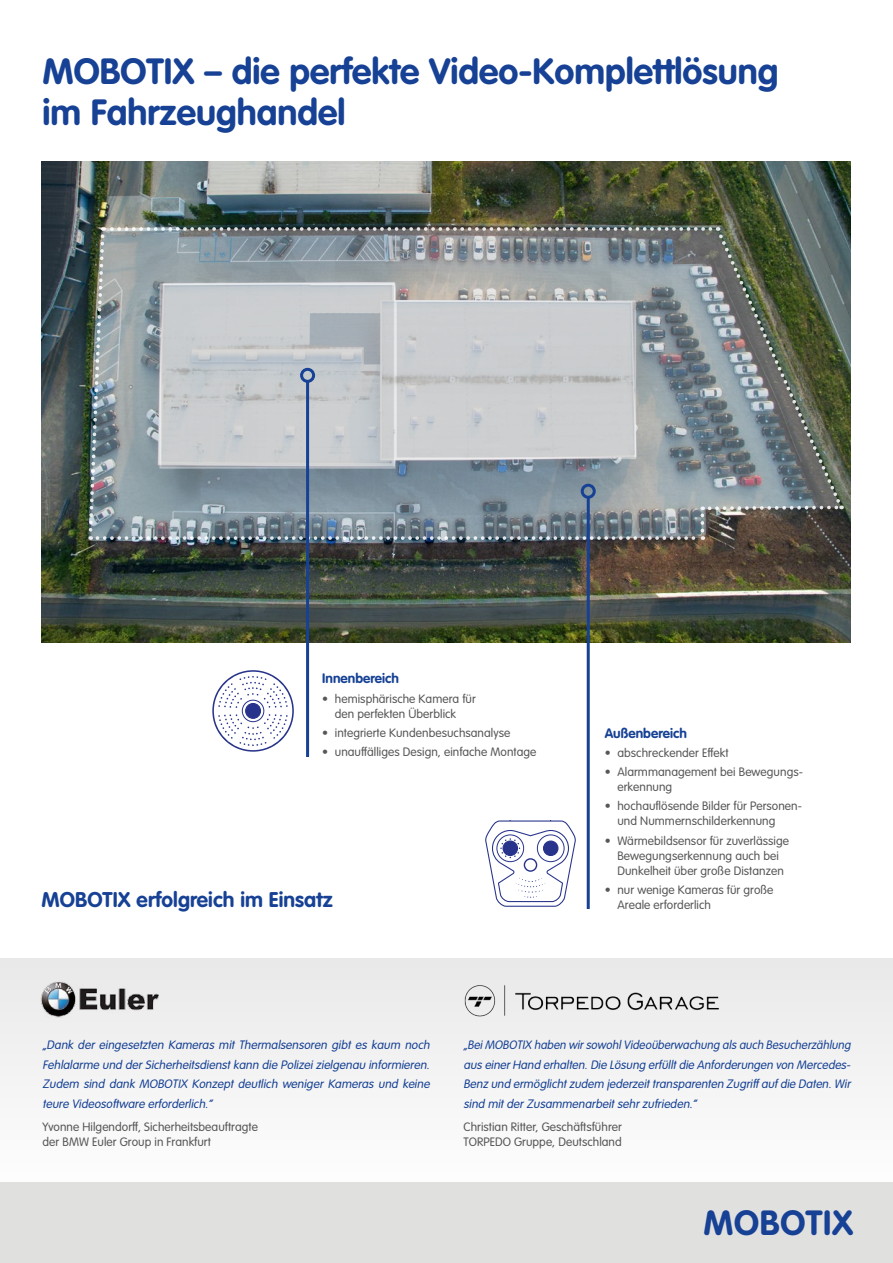
<style>
.page{position:relative;width:893px;height:1263px;background:#fff}
.page>*{position:absolute;margin:0;border:0;box-sizing:border-box;transform-origin:0 0}
.PageHead{font:700 36px/40.5px "VAG Rounded LT Pro";color:#164194}
.t1{font:700 34.5px "VAG Rounded LT Pro";letter-spacing:.02em;color:#164194}
.TextParagraphTitle{font:700 21px "VAG Rounded LT Pro";letter-spacing:.005em;color:#164194}
.TextPicNotesTitle{font:700 13.5px "VAG Rounded LT Pro";letter-spacing:.005em;color:#164194}
.TextPicNotes{font:300 12px/15px "VAG Rounded LT Pro";letter-spacing:.005em;color:#575756}
.TextTestimonal{font:italic 300 12px/19.5px "VAG Rounded LT Pro";letter-spacing:.005em;color:#164194;text-align:justify;scale:.96 1}
.TextTestimonal-2{font:italic 300 12px/19.5px "VAG Rounded LT Pro";letter-spacing:.005em;color:#164194;text-align:justify}
</style>
<div class="page">
<div style="left:0;top:959px;width:893px;height:249px;background:#f4f4f4"></div>
<img style="left:42px;top:162px;width:809px;height:481px">
<div style="left:0;top:1182px;width:893px;height:81px;background:#e0e0df"></div>
<img style="left:41px;top:980px;width:119px;height:38px">
<img style="left:464px;top:985px;width:256px;height:32px">
<img style="left:87px;top:227px;width:756px;height:313px">
<svg style="left:159px;top:283px;width:237px;height:186px;background:#c5c8cb"></svg>
<div style="left:395px;top:300px;width:241px;height:159px;background:#cccdcf;border:2px solid #fff"></div>
<svg style="left:212px;top:670px;width:82px;height:82px"></svg>
<svg style="left:485px;top:820px;width:91px;height:87px"></svg>
<hr style="left:587px;top:497px;width:3px;height:412px;background:#164194">
<div style="left:581px;top:484px;width:15px;height:15px;border:3px solid #164194;border-radius:50%"></div>
<hr style="left:306px;top:381px;width:3px;height:376px;background:#164194">
<div style="left:300px;top:368px;width:15px;height:15px;border:3px solid #164194;border-radius:50%"></div>
<p class="PageHead" style="left:43px;top:52px;width:737px">MOBOTIX – die perfekte Video-Komplettlösung im Fahrzeughandel</p>
<p class="TextPicNotesTitle" style="left:322px;top:670px;width:79px">Innenbereich</p>
<p class="TextPicNotes" style="left:322px;top:691px;width:155px;text-align:center">• hemisphärische Kamera für den perfekten Überblick</p>
<p class="TextPicNotes" style="left:322px;top:725px;width:190px">• integrierte Kundenbesuchsanalyse</p>
<p class="TextPicNotes" style="left:322px;top:745px;width:216px">• unauffälliges Design, einfache Montage</p>
<p class="TextParagraphTitle" style="left:42px;top:886px;width:293px">MOBOTIX erfolgreich im Einsatz</p>
<p class="TextPicNotesTitle" style="left:605px;top:724px;width:84px">Außenbereich</p>
<p class="TextPicNotes" style="left:605px;top:745px;width:125px">• abschreckender Effekt</p>
<p class="TextPicNotes" style="left:617px;top:765px;width:186px;text-indent:-13px">• Alarmmanagement bei Bewegungs&shy;erkennung</p>
<p class="TextPicNotes" style="left:617px;top:799px;width:186px;text-indent:-13px">• hochauflösende Bilder für Personen&shy;und Nummernschilderkennung</p>
<p class="TextPicNotes" style="left:617px;top:833px;width:173px;text-indent:-13px">• Wärmebildsensor für zuverlässige<br>Bewegungserkennung auch bei<br>Dunkelheit über große Distanzen</p>
<p class="TextPicNotes" style="left:617px;top:882px;width:158px;text-indent:-13px">• nur wenige Kameras für große<br>Areale erforderlich</p>
<p class="TextTestimonal-2" style="left:43px;top:1036px;width:391px">„Dank der eingesetzten Kameras mit Thermalsensoren gibt es kaum noch Fehlalarme und derSicherheitsdienstkann die Polizeizielgenau informieren.<br>Zudem sind dank MOBOTIX Konzept deutlich weniger Kameras und keine teure Videosoftware erforderlich.“</p>
<p class="TextPicNotes" style="left:43px;top:1120px;width:217px">Yvonne Hilgendorff, Sicherheitsbeauftragte</p>
<p class="TextPicNotes" style="left:43px;top:1135px;width:170px">der BMW Euler Group in Frankfurt</p>
<p class="TextTestimonal" style="left:463px;top:1035px;width:407px">„BeiMOBOTIX haben wirsowohlVideoüberwachung als auch Besucherzählung aus einerHand erhalten.Die Lösung erfülltdie Anforderungen von Mercedes-Benz und ermöglichtzudem jederzeittransparenten Zugriff auf die Daten.Wir sind mitderZusammenarbeitsehrzufrieden.“</p>
<p class="TextPicNotes" style="left:463px;top:1120px;width:160px">Christian Ritter, Geschäftsführer<br>TORPEDO Gruppe, Deutschland</p>
<p class="t1" style="left:703px;top:1200px;width:151px">MOBOTIX</p>
</div>
